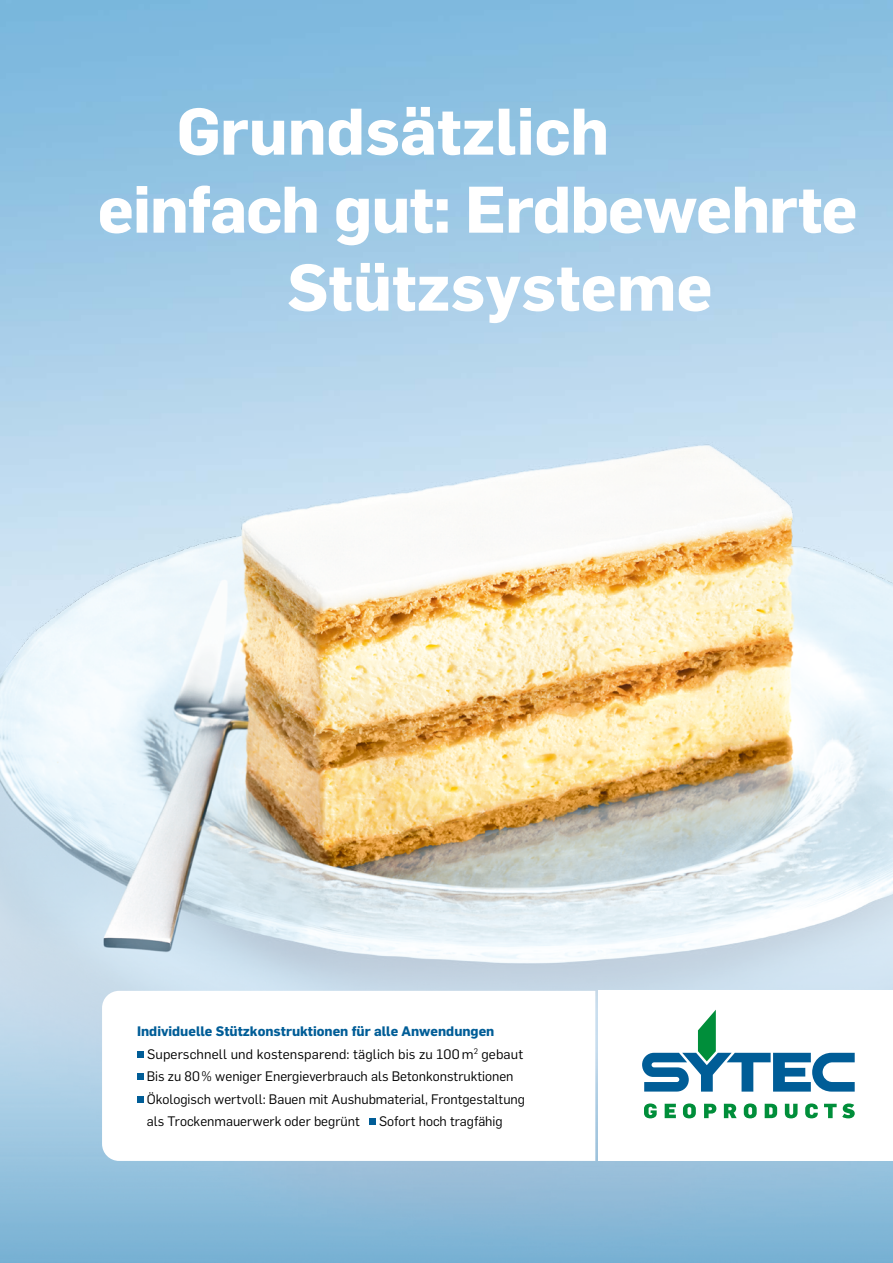
<style>
.page{position:relative;width:893px;height:1263px;background:#fff}
.page>*{position:absolute;margin:0;border:0;box-sizing:border-box;transform-origin:0 0}
.t1{font:700 64.5px "Flama";color:#fff}
.Aufzählung_Titelseit{font:13.5px/22.5px "Flama";color:#000}
.Aufzählung_Titelseit-2{font:700 13.5px "Flama";color:#005d97}
</style>
<div class="page">
<img style="left:0;top:0;width:893px;height:1263px">
<svg style="left:102px;top:991px;width:493px;height:170px"></svg>
<div style="left:598px;top:991px;width:295px;height:170px;background:#fff"></div>
<svg style="left:644px;top:1103px;width:13px;height:15px"></svg>
<svg style="left:665px;top:1104px;width:11px;height:14px"></svg>
<svg style="left:683px;top:1103px;width:13px;height:15px"></svg>
<svg style="left:704px;top:1104px;width:12px;height:14px"></svg>
<svg style="left:724px;top:1104px;width:13px;height:14px"></svg>
<svg style="left:744px;top:1103px;width:13px;height:15px"></svg>
<svg style="left:765px;top:1104px;width:12px;height:14px"></svg>
<svg style="left:785px;top:1104px;width:12px;height:14px"></svg>
<svg style="left:805px;top:1103px;width:13px;height:15px"></svg>
<svg style="left:824px;top:1103px;width:31px;height:15px"></svg>
<svg style="left:642px;top:1010px;width:213px;height:81px"></svg>
<div style="left:137px;top:1051px;width:7px;height:6px;background:#005d97"></div>
<div style="left:137px;top:1073px;width:7px;height:7px;background:#005d97"></div>
<div style="left:137px;top:1096px;width:7px;height:6px;background:#005d97"></div>
<div style="left:369px;top:1118px;width:7px;height:7px;background:#005d97"></div>
<p class="t1" style="left:177px;top:92px;width:434px">Grundsätzlich</p>
<p class="t1" style="left:98px;top:170px;width:761px">einfach gut: Erdbewehrte</p>
<p class="t1" style="left:287px;top:248px;width:427px">Stützsysteme</p>
<p class="Aufzählung_Titelseit-2" style="left:137px;top:1023px;width:359px">Individuelle Stützkonstruktionen für alle Anwendungen</p>
<p class="Aufzählung_Titelseit" style="left:147px;top:1042px;width:378px">Superschnell und kostensparend: täglich bis zu 100 m<sup>2</sup> gebaut</p>
<p class="Aufzählung_Titelseit" style="left:147px;top:1065px;width:368px">Bis zu 80% weniger Energieverbrauch als Betonkonstruktionen</p>
<p class="Aufzählung_Titelseit" style="left:147px;top:1087px;width:380px">Ökologisch wertvoll: Bauen mit Aushubmaterial, Frontgestaltung als Trockenmauerwerk oder begrünt</p>
<p class="Aufzählung_Titelseit" style="left:379px;top:1110px;width:125px">Sofort hoch tragfähig</p>
</div>
